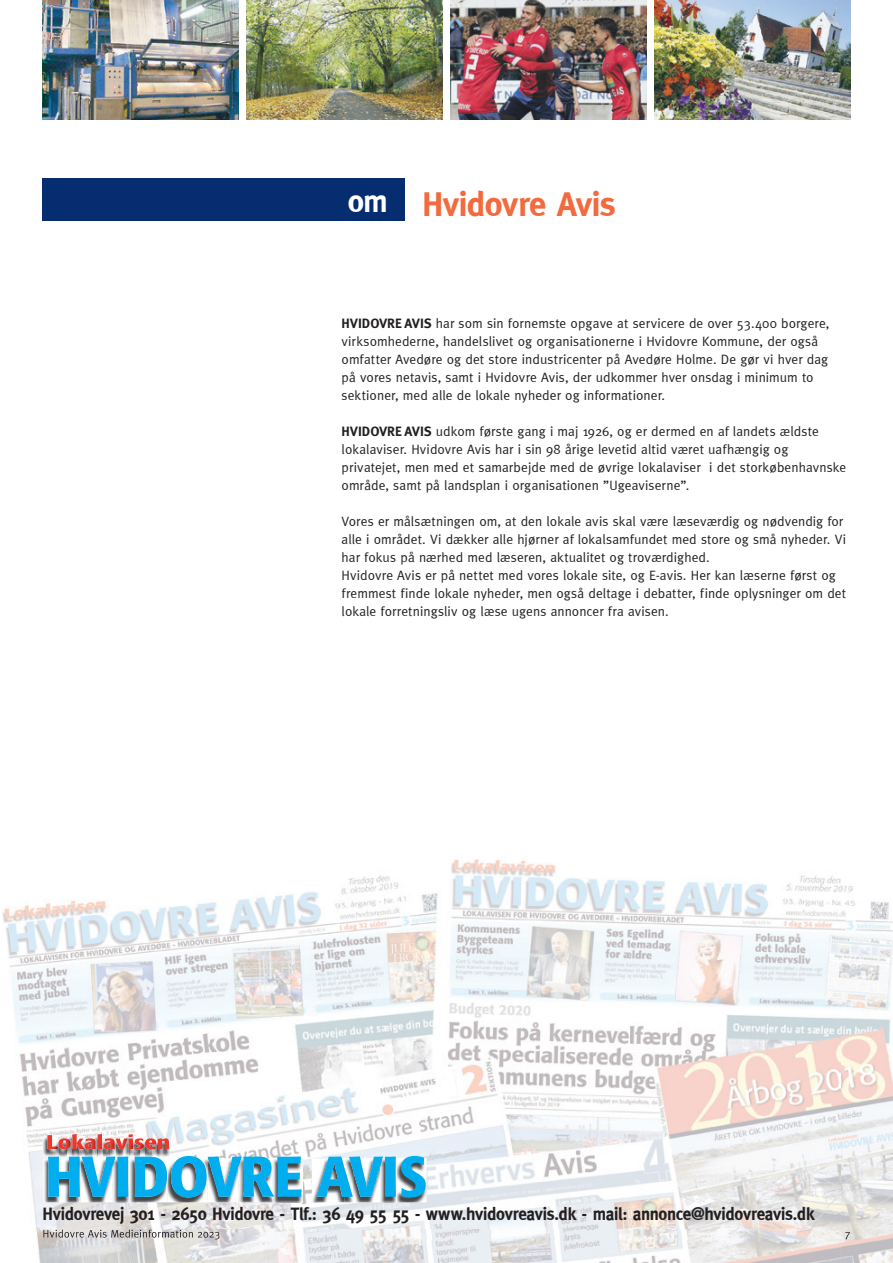
<style>
.page{position:relative;width:893px;height:1263px;background:#fff}
.page>*{position:absolute;margin:0;border:0;box-sizing:border-box;transform-origin:0 0}
.t1{font:700 34.5px "Meta";letter-spacing:-.02em;color:#f26b3f}
.t2{font:700 18px "Meta";letter-spacing:-.02em;color:#231f20;scale:.95 1}
.t3{font:13.5px/18px "Meta";letter-spacing:.005em;color:#231f20}
.s1{font-size:31.5px;color:#fff}
.s2{font-weight:700}
</style>
<div class="page">
<img style="left:43px;top:0;width:195px;height:119px">
<img style="left:247px;top:0;width:195px;height:119px">
<img style="left:451px;top:0;width:195px;height:119px">
<img style="left:655px;top:0;width:195px;height:119px">
<img style="left:2px;top:859px;width:891px;height:404px">
<img style="left:43px;top:1229px;width:807px;height:10px">
<img style="left:43px;top:1137px;width:11px;height:19px">
<img style="left:58px;top:1149px;width:9px;height:7px">
<img style="left:54px;top:1149px;width:4px;height:7px">
<img style="left:67px;top:1149px;width:13px;height:7px">
<img style="left:80px;top:1149px;width:13px;height:7px">
<img style="left:93px;top:1149px;width:6px;height:7px">
<img style="left:103px;top:1140px;width:67px;height:17px">
<img style="left:99px;top:1149px;width:4px;height:7px">
<img style="left:124px;top:1149px;width:6px;height:8px">
<img style="left:130px;top:1149px;width:4px;height:8px">
<img style="left:153px;top:1149px;width:4px;height:7px">
<svg style="left:47px;top:1134px;width:122px;height:15px"></svg>
<img style="left:43px;top:1158px;width:259px;height:44px">
<svg style="left:48px;top:1156px;width:80px;height:41px;background:#4db8e0"></svg>
<img style="left:239px;top:1197px;width:3px;height:5px">
<svg style="left:135px;top:1156px;width:167px;height:41px;background:#50b6dc"></svg>
<img style="left:312px;top:1158px;width:115px;height:44px">
<img style="left:344px;top:1197px;width:9px;height:5px">
<svg style="left:317px;top:1156px;width:109px;height:41px;background:#56b7db"></svg>
<div style="left:43px;top:179px;width:362px;height:42px;background:#052d6f"></div>
<h1 class="t1" style="left:348px;top:184px;width:270px"><span class="s1">om</span> Hvidovre Avis</h1>
<p class="t3" style="left:342px;top:314px;width:489px"><span class="s2">HVIDOVRE AVIS</span> har som sin fornemste opgave at servicere de over 53.400 borgere, virksomhederne, handelslivet og organisationerne i Hvidovre Kommune, der også omfatter Avedøre og det store industricenter på Avedøre Holme. De gør vi hver dag på vores netavis, samt i Hvidovre Avis, der udkommer hver onsdag i minimum to sektioner, med alle de lokale nyheder og informationer.</p>
<p class="t3" style="left:342px;top:422px;width:506px"><span class="s2">HVIDOVRE AVIS</span> udkom første gang i maj 1926, og er dermed en af landets ældste lokalaviser. Hvidovre Avis har i sin 98 årige levetid altid været uafhængig og privatejet, men med et samarbejde med de øvrige lokalaviser i det storkøbenhavnske område, samt på landsplan i organisationen ”Ugeaviserne”.</p>
<p class="t3" style="left:342px;top:512px;width:506px">Vores er målsætningen om, at den lokale avis skal være læseværdig og nødvendig for alle i området. Vi dækker alle hjørner af lokalsamfundet med store og små nyheder. Vi har fokus på nærhed med læseren, aktualitet og troværdighed.<br>Hvidovre Avis er på nettet med vores lokale site, og E-avis. Her kan læserne først og fremmest finde lokale nyheder, men også deltage i debatter, finde oplysninger om det lokale forretningsliv og læse ugens annoncer fra avisen.</p>
<h2 class="t2" style="left:43px;top:1204px;width:814px">Hvidovrevej 301 - 2650 Hvidovre - Tlf.: 36 49 55 55 - www.hvidovreavis.dk - mail: annonce@hvidovreavis.dk</h2>
</div>
